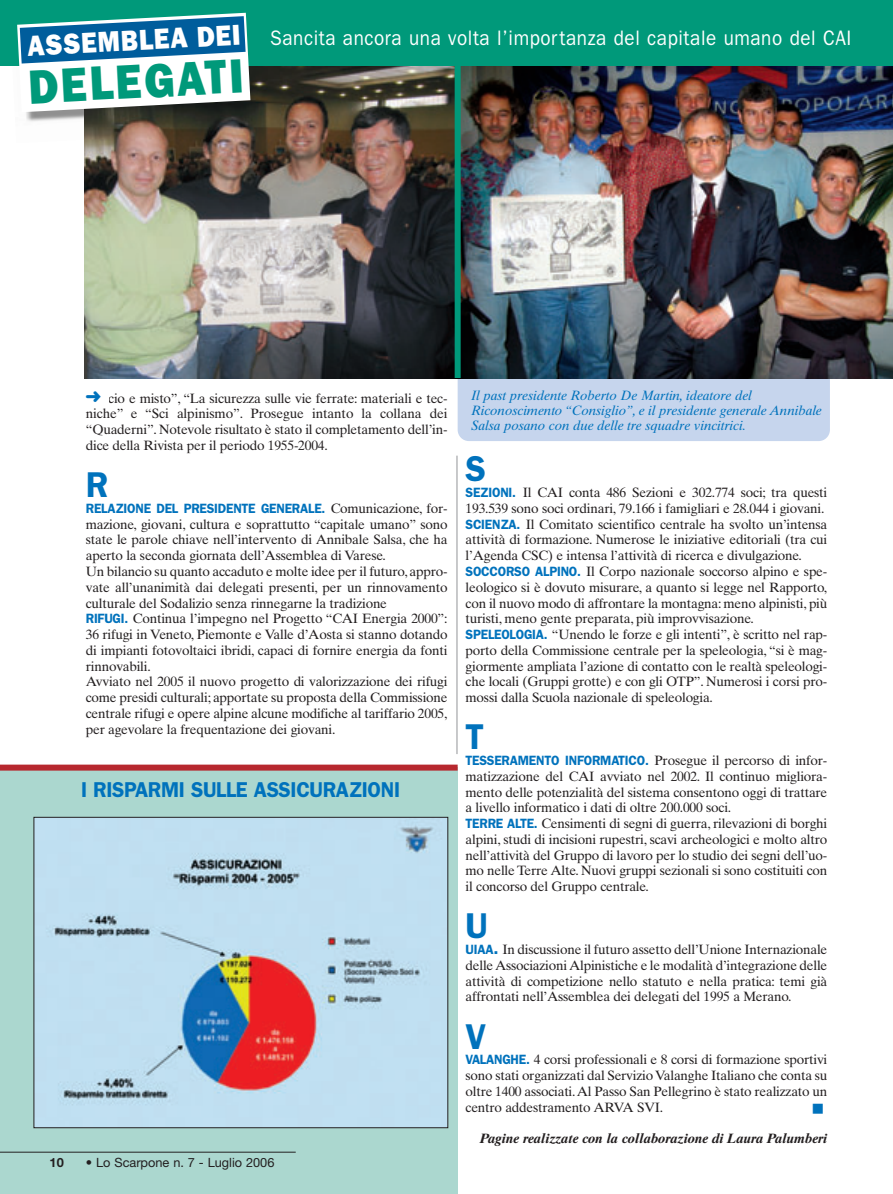
<style>
.page{position:relative;width:893px;height:1194px;background:#fff}
.page>*{position:absolute;margin:0;border:0;box-sizing:border-box;transform-origin:0 0}
.t1{font:800 48.45px "Franklin Gothic";color:#00997a;scale:.9 1}
.t2{font:600 36px "Franklin Gothic";color:#0072bc;scale:.95 1}
.t3{font:800 29.1px "Franklin Gothic";color:#fff;scale:.9 1}
.t4{font:600 21.6px "Franklin Gothic";letter-spacing:-.02em;color:#0072bc;scale:.95 1}
.t5{font:21px "Franklin Gothic";letter-spacing:.03em;color:#fff;scale:.9 1}
.t6{font:13.5px/15.8px "Times Ten";letter-spacing:-.015em;color:#231f20;text-align:justify}
.t7{font:italic 13.5px/15px "Times Ten";letter-spacing:-.01em;color:#0072bc}
.t8{font:italic 700 13.5px "Times Ten";letter-spacing:-.015em;color:#231f20}
.t9{font:13.5px "Zapf Dingbats";color:#0072bc}
.t10{font:12.75px "Helvetica Neue";color:#231f20}
.t11{font:700 12.75px "Helvetica Neue";color:#231f20}
.s1{font-family:"Franklin Gothic";font-weight:600;color:#0072bc}
.s2{font-family:"Helvetica";font-weight:300}
.s3{font-family:"Franklin Gothic";font-weight:600;font-size:18px;color:#0072bc}
</style>
<div class="page">
<img style="left:0;top:0;width:892px;height:1194px">
<svg style="left:86px;top:391px;width:15px;height:11px"></svg>
<p class="t3" style="left:27px;top:36px;width:238px;rotate:-3deg">ASSEMBLEA DEI</p>
<p class="t1" style="left:28px;top:70px;width:240px;rotate:-3deg">DELEGATI</p>
<p class="t5" style="left:270px;top:31px;width:647px">Sancita ancora una volta l’importanza del capitale umano del CAI</p>
<p class="t6" style="left:86px;top:392px;width:363px;text-indent:22px">cio e misto”, “La sicurezza sulle vie ferrate: materiali e tec&shy;niche” e “Sci alpinismo”. Prosegue intanto la collana dei “Quaderni”. Notevole risultato è stato il completamento dell’in&shy;dice della Rivista per il periodo 1955-2004.</p>
<p class="t2" style="left:86px;top:473px;width:25px">R</p>
<p class="t6" style="left:86px;top:502px;width:363px;text-align:left"><span class="s1">RELAZIONE DEL PRESIDENTE GENERALE.</span> Comunicazione, for&shy;mazione, giovani, cultura e soprattutto “capitale umano” sono state le parole chiave nell’intervento di Annibale Salsa, che ha aperto la seconda giornata dell’Assemblea di Varese.<br>Un bilancio su quanto accaduto e molte idee per il futuro, appro&shy;vate all’unanimità dai delegati presenti, per un rinnovamento culturale del Sodalizio senza rinnegarne la tradizione<br><span class="s1">RIFUGI.</span> Continua l’impegno nel Progetto “CAI Energia 2000”:<br>36 rifugi in Veneto, Piemonte e Valle d’Aosta si stanno dotando di impianti fotovoltaici ibridi, capaci di fornire energia da fonti rinnovabili.<br>Avviato nel 2005 il nuovo progetto di valorizzazione dei rifugi come presidi culturali; apportate su proposta della Commissione centrale rifugi e opere alpine alcune modifiche al tariffario 2005, per agevolare la frequentazione dei giovani.</p>
<p class="t4" style="left:81px;top:782px;width:337px">I RISPARMI SULLE ASSICURAZIONI</p>
<p class="t11" style="left:50px;top:1158px;width:16px">10</p>
<p class="t10" style="left:86px;top:1158px;width:190px"><span class="s2">•</span> Lo Scarpone n. 7 - Luglio 2006</p>
<p class="t7" style="left:471px;top:389px;width:352px">Il past presidente Roberto De Martin, ideatore del<br>Riconoscimento “Consiglio”, e il presidente generale Annibale<br>Salsa posano con due delle tre squadre vincitrici.</p>
<p class="t2" style="left:465px;top:457px;width:23px">S</p>
<p class="t6" style="left:465px;top:486px;width:363px;text-align:left"><span class="s1">SEZIONI.</span> Il CAI conta 486 Sezioni e 302.774 soci; tra questi 193.539 sono soci ordinari, 79.166 i famigliari e 28.044 i giovani.<br><span class="s1">SCIENZA.</span> Il Comitato scientifico centrale ha svolto un’intensa attività di formazione. Numerose le iniziative editoriali (tra cui l’Agenda CSC) e intensa l’attività di ricerca e divulgazione.<br><span class="s1">SOCCORSO ALPINO.</span> Il Corpo nazionale soccorso alpino e spe&shy;leologico si è dovuto misurare, a quanto si legge nel Rapporto, con il nuovo modo di affrontare la montagna: meno alpinisti, più turisti, meno gente preparata, più improvvisazione.<br><span class="s1">SPELEOLOGIA.</span> “Unendo le forze e gli intenti”, è scritto nel rap&shy;porto della Commissione centrale per la speleologia, “si è mag&shy;giormente ampliata l’azione di contatto con le realtà speleologi&shy;che locali (Gruppi grotte) e con gli OTP”. Numerosi i corsi pro&shy;mossi dalla Scuola nazionale di speleologia.</p>
<p class="t2" style="left:465px;top:725px;width:21px">T</p>
<p class="t6" style="left:465px;top:754px;width:363px;text-align:left"><span class="s1">TESSERAMENTO INFORMATICO.</span> Prosegue il percorso di infor&shy;matizzazione del CAI avviato nel 2002. Il continuo migliora&shy;mento delle potenzialità del sistema consentono oggi di trattare a livello informatico i dati di oltre 200.000 soci.<br><span class="s1">TERRE ALTE.</span> Censimenti di segni di guerra, rilevazioni di borghi alpini, studi di incisioni rupestri, scavi archeologici e molto altro nell’attività del Gruppo di lavoro per lo studio dei segni dell’uo&shy;mo nelle Terre Alte. Nuovi gruppi sezionali si sono costituiti con il concorso del Gruppo centrale.</p>
<p class="t2" style="left:465px;top:914px;width:25px">U</p>
<p class="t6" style="left:465px;top:943px;width:363px"><span class="s1">UIAA</span><span class="s3">.</span> In discussione il futuro assetto dell’Unione Internazionale delle Associazioni Alpinistiche e le modalità d’integrazione delle attività di competizione nello statuto e nella pratica: temi già affrontati nell’Assemblea dei delegati del 1995 a Merano.</p>
<p class="t2" style="left:465px;top:1024px;width:23px">V</p>
<p class="t6" style="left:465px;top:1053px;width:363px"><span class="s1">VALANGHE.</span> 4 corsi professionali e 8 corsi di formazione sportivi sono stati organizzati dal Servizio Valanghe Italiano che conta su oltre 1400 associati.Al Passo San Pellegrino è stato realizzato un centro addestramento ARVA SVI.</p>
<p class="t9" style="left:812px;top:1099px;width:12px">■</p>
<p class="t8" style="left:479px;top:1133px;width:349px">Pagine realizzate con la collaborazione di Laura Palumberi</p>
</div>
